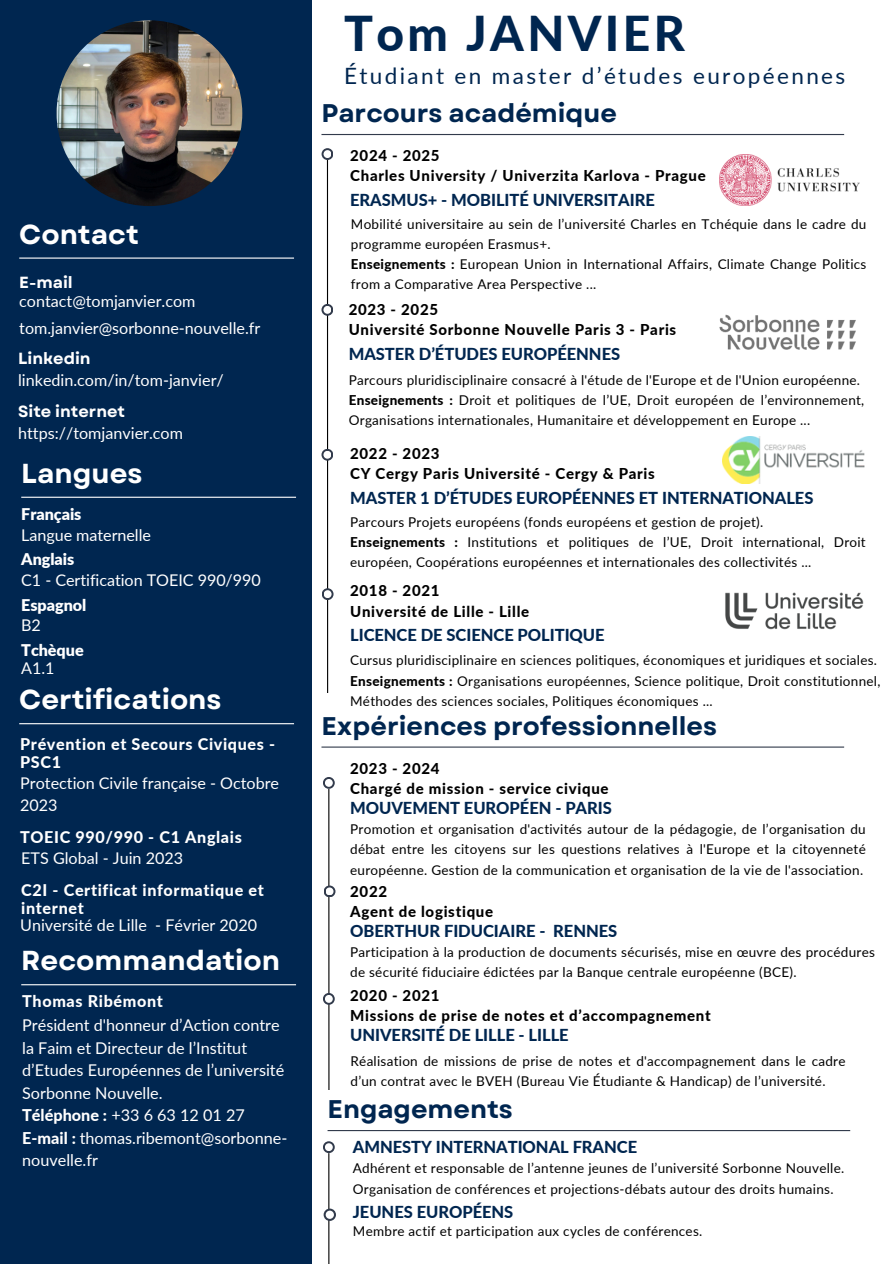
<style>
.page{position:relative;width:894px;height:1264px;background:#fff}
.page>*{position:absolute;margin:0;border:0;box-sizing:border-box;transform-origin:0 0}
.t1{font:800 48px "Lato";letter-spacing:.07em;color:#002650}
.t2{font:700 27.45px "Garet";color:#fff}
.t3{font:700 25.5px "Garet";color:#002650}
.t4{font:22.5px "Lato";letter-spacing:.105em;color:#002650}
.t5{font:800 16.5px "Lato";letter-spacing:-.005em;color:#002650}
.t6{font:16.2px/22.5px "Lato";color:#fff}
.t7{font:800 16.2px/18.1px "Lato";letter-spacing:.04em;color:#fff}
.t8{font:900 16.2px "Lato";letter-spacing:-.005em;color:#fff}
.t9{font:700 16.2px "Garet";color:#fff}
.t10{font:800 15px "Lato";letter-spacing:.045em;color:#000}
.t11{font:13.5px/20.2px "Lato";letter-spacing:.02em;color:#000}
.s1{font-weight:800}
</style>
<div class="page">
<div style="left:0;top:0;width:312px;height:1263px;background:#002650"></div>
<hr style="left:19px;top:257px;width:275px;height:2px;background:#fff">
<hr style="left:21px;top:496px;width:275px;height:2px;background:#fff">
<hr style="left:321px;top:134px;width:522px;height:1px;background:#323b4c">
<hr style="left:327px;top:160px;width:1px;height:554px;background:#000">
<svg style="left:321px;top:148px;width:12px;height:12px"></svg>
<div style="left:323px;top:150px;width:8px;height:8px;background:#fff;border-radius:50%"></div>
<svg style="left:321px;top:449px;width:12px;height:11px"></svg>
<div style="left:323px;top:451px;width:8px;height:7px;background:#fff;border-radius:50%"></div>
<svg style="left:321px;top:588px;width:12px;height:12px"></svg>
<div style="left:323px;top:590px;width:8px;height:8px;background:#fff;border-radius:50%"></div>
<img style="left:56px;top:20px;width:186px;height:186px;border-radius:50%">
<hr style="left:19px;top:723px;width:275px;height:1px;background:#fff">
<img style="left:719px;top:314px;width:137px;height:36px">
<img style="left:722px;top:437px;width:142px;height:46px">
<div style="left:312px;top:693px;width:55px;height:140px;background:#fff"></div>
<img style="left:725px;top:592px;width:139px;height:38px">
<hr style="left:321px;top:746px;width:522px;height:1px;background:#323b4c">
<hr style="left:328px;top:788px;width:1px;height:461px;background:#000">
<svg style="left:323px;top:777px;width:11px;height:11px"></svg>
<div style="left:325px;top:779px;width:8px;height:7px;background:#fff;border-radius:50%"></div>
<svg style="left:323px;top:885px;width:12px;height:12px"></svg>
<div style="left:325px;top:887px;width:8px;height:8px;background:#fff;border-radius:50%"></div>
<svg style="left:323px;top:992px;width:11px;height:12px"></svg>
<div style="left:325px;top:994px;width:8px;height:8px;background:#fff;border-radius:50%"></div>
<div style="left:316px;top:1090px;width:55px;height:173px;background:#fff"></div>
<hr style="left:327px;top:1129px;width:523px;height:2px;background:#323b4c">
<hr style="left:328px;top:1153px;width:1px;height:110px;background:#000">
<svg style="left:323px;top:1141px;width:11px;height:12px"></svg>
<div style="left:325px;top:1143px;width:8px;height:8px;background:#fff;border-radius:50%"></div>
<svg style="left:323px;top:1208px;width:13px;height:12px"></svg>
<div style="left:325px;top:1210px;width:9px;height:8px;background:#fff;border-radius:50%"></div>
<hr style="left:21px;top:984px;width:275px;height:1px;background:#fff">
<svg style="left:321px;top:304px;width:12px;height:12px"></svg>
<div style="left:323px;top:306px;width:8px;height:8px;background:#fff;border-radius:50%"></div>
<img style="left:719px;top:154px;width:140px;height:52px">
<p class="t2" style="left:19px;top:214px;width:121px">Contact</p>
<h6 class="t9" style="left:19px;top:270px;width:55px">E-mail</h6>
<p class="t6" style="left:19px;top:290px;width:178px">contact@tomjanvier.com</p>
<h2 class="t6" style="left:19px;top:317px;width:242px">tom.janvier@sorbonne-nouvelle.fr</h2>
<h6 class="t9" style="left:18px;top:346px;width:74px">Linkedin</h6>
<h2 class="t6" style="left:18px;top:368px;width:207px">linkedin.com/in/tom-janvier/</h2>
<h4 class="t9" style="left:18px;top:400px;width:108px">Site internet</h4>
<h6 class="t6" style="left:18px;top:421px;width:166px">https://tomjanvier.com</h6>
<h6 class="t2" style="left:21px;top:453px;width:123px">Langues</h6>
<p class="t8" style="left:21px;top:504px;width:62px">Français</p>
<p class="t8" style="left:21px;top:549px;width:55px">Anglais</p>
<h2 class="t6" style="left:21px;top:523px;width:131px">Langue maternelle</h2>
<h6 class="t6" style="left:21px;top:568px;width:241px">C1 - Certification TOEIC 990/990</h6>
<h3 class="t8" style="left:21px;top:595px;width:67px">Espagnol</h3>
<h1 class="t6" style="left:21px;top:613px;width:21px">B2</h1>
<h4 class="t8" style="left:21px;top:639px;width:64px">Tchèque</h4>
<p class="t6" style="left:21px;top:656px;width:35px">A1.1</p>
<p class="t2" style="left:19px;top:679px;width:204px">Certifications</p>
<p class="t7" style="left:20px;top:734px;width:256px">Prévention et Secours Civiques -<br>PSC1</p>
<p class="t6" style="left:20px;top:772px;width:260px;line-height:21.8px">Protection Civile française - Octobre<br>2023</p>
<p class="t7" style="left:20px;top:828px;width:223px">TOEIC 990/990 - C1 Anglais</p>
<h6 class="t6" style="left:21px;top:846px;width:163px">ETS Global - Juin 2023</h6>
<h6 class="t7" style="left:21px;top:880px;width:244px">C2I - Certificat informatique et internet</h6>
<h4 class="t6" style="left:20px;top:913px;width:238px">Université de Lille - Février 2020</h4>
<p class="t2" style="left:21px;top:940px;width:260px">Recommandation</p>
<h6 class="t7" style="left:22px;top:991px;width:142px">Thomas Ribémont</h6>
<h6 class="t6" style="left:22px;top:1013px;width:263px">Président d'honneur d’Action contre la Faim et Directeur de l’Institut d’Etudes Européennes de l’université<br>Sorbonne Nouvelle.</h6>
<h4 class="t6" style="left:22px;top:1103px;width:224px"><span class="s1">Téléphone :</span> +33 6 63 12 01 27</h4>
<p class="t6" style="left:22px;top:1126px;width:266px"><span class="s1">E-mail :</span> thomas.ribemont@sorbonne&shy;nouvelle.fr</p>
<p class="t1" style="left:344px;top:4px;width:342px">Tom JANVIER</p>
<h6 class="t4" style="left:344px;top:61px;width:502px">Étudiant en master d’études européennes</h6>
<h6 class="t3" style="left:321px;top:95px;width:297px">Parcours académique</h6>
<h2 class="t10" style="left:350px;top:146px;width:91px">2024 - 2025</h2>
<h6 class="t10" style="left:350px;top:167px;width:357px">Charles University / Univerzita Karlova - Prague</h6>
<h6 class="t11" style="left:351px;top:213px;width:517px">Mobilité universitaire au sein de l’université Charles en Tchéquie dans le cadre du programme européen Erasmus+.</h6>
<h4 class="t11" style="left:351px;top:254px;width:517px"><span class="s1">Enseignements :</span> European Union in International Affairs, Climate Change Politics from a Comparative Area Perspective ...</h4>
<p class="t5" style="left:350px;top:190px;width:306px">ERASMUS+ - MOBILITÉ UNIVERSITAIRE</p>
<p class="t10" style="left:348px;top:300px;width:91px">2023 - 2025</p>
<p class="t10" style="left:348px;top:320px;width:329px">Université Sorbonne Nouvelle Paris 3 - Paris</p>
<h6 class="t5" style="left:348px;top:343px;width:273px">MASTER D’ÉTUDES EUROPÉENNES</h6>
<p class="t11" style="left:348px;top:369px;width:513px">Parcours pluridisciplinaire consacré à l'étude de l'Europe et de l'Union européenne.</p>
<h6 class="t11" style="left:348px;top:390px;width:517px"><span class="s1">Enseignements :</span> Droit et politiques de l’UE, Droit européen de l’environnement,<br>Organisations internationales, Humanitaire et développement en Europe ...</h6>
<h6 class="t10" style="left:350px;top:444px;width:91px">2022 - 2023</h6>
<h2 class="t10" style="left:350px;top:464px;width:306px">CY Cergy Paris Université - Cergy &amp; Paris</h2>
<p class="t5" style="left:350px;top:487px;width:464px">MASTER 1 D’ÉTUDES EUROPÉENNES ET INTERNATIONALES</p>
<h5 class="t11" style="left:350px;top:511px;width:414px">Parcours Projets européens (fonds européens et gestion de projet).</h5>
<h6 class="t11" style="left:350px;top:531px;width:517px"><span class="s1">Enseignements :</span> Institutions et politiques de l’UE, Droit international, Droit européen, Coopérations européennes et internationales des collectivités ...</h6>
<p class="t10" style="left:350px;top:581px;width:91px">2018 - 2021</p>
<p class="t10" style="left:350px;top:601px;width:181px">Université de Lille - Lille</p>
<h6 class="t5" style="left:350px;top:624px;width:256px">LICENCE DE SCIENCE POLITIQUE</h6>
<h5 class="t11" style="left:350px;top:650px;width:528px">Cursus pluridisciplinaire en sciences politiques, économiques et juridiques et sociales.</h5>
<h2 class="t11" style="left:350px;top:670px;width:531px"><span class="s1">Enseignements :</span> Organisations européennes, Science politique, Droit constitutionnel,<br>Méthodes des sciences sociales, Politiques économiques ...</h2>
<p class="t3" style="left:321px;top:707px;width:397px">Expériences professionnelles</p>
<p class="t10" style="left:350px;top:759px;width:91px">2023 - 2024</p>
<h6 class="t10" style="left:350px;top:779px;width:260px">Chargé de mission - service civique</h6>
<p class="t5" style="left:350px;top:797px;width:263px">MOUVEMENT EUROPÉEN - PARIS</p>
<p class="t11" style="left:350px;top:818px;width:517px;text-align:justify">Promotion et organisation d'activités autour de la pédagogie, de l’organisation du débat entre les citoyens sur les questions relatives à l'Europe et la citoyenneté européenne. Gestion de la communication et organisation de la vie de l'association.</p>
<p class="t10" style="left:350px;top:881px;width:38px">2022</p>
<h4 class="t10" style="left:350px;top:901px;width:144px">Agent de logistique</h4>
<h6 class="t5" style="left:350px;top:920px;width:268px">OBERTHUR FIDUCIAIRE - RENNES</h6>
<p class="t11" style="left:350px;top:941px;width:526px">Participation à la production de documents sécurisés, mise en œuvre des procédures de sécurité fiduciaire édictées par la Banque centrale européenne (BCE).</p>
<p class="t10" style="left:350px;top:986px;width:91px">2020 - 2021</p>
<h6 class="t10" style="left:350px;top:1006px;width:362px">Missions de prise de notes et d’accompagnement</h6>
<h4 class="t5" style="left:350px;top:1025px;width:220px">UNIVERSITÉ DE LILLE - LILLE</h4>
<h6 class="t11" style="left:350px;top:1050px;width:496px">Réalisation de missions de prise de notes et d'accompagnement dans le cadre d’un contrat avec le BVEH (Bureau Vie Étudiante &amp; Handicap) de l’université.</h6>
<p class="t3" style="left:327px;top:1091px;width:187px">Engagements</p>
<h2 class="t5" style="left:353px;top:1137px;width:286px">AMNESTY INTERNATIONAL FRANCE</h2>
<h6 class="t11" style="left:353px;top:1158px;width:492px">Adhérent et responsable de l’antenne jeunes de l’université Sorbonne Nouvelle.</h6>
<h6 class="t11" style="left:353px;top:1178px;width:482px">Organisation de conférences et projections-débats autour des droits humains.</h6>
<h4 class="t11" style="left:353px;top:1220px;width:351px">Membre actif et participation aux cycles de conférences.</h4>
<p class="t5" style="left:353px;top:1201px;width:162px">JEUNES EUROPÉENS</p>
</div>
